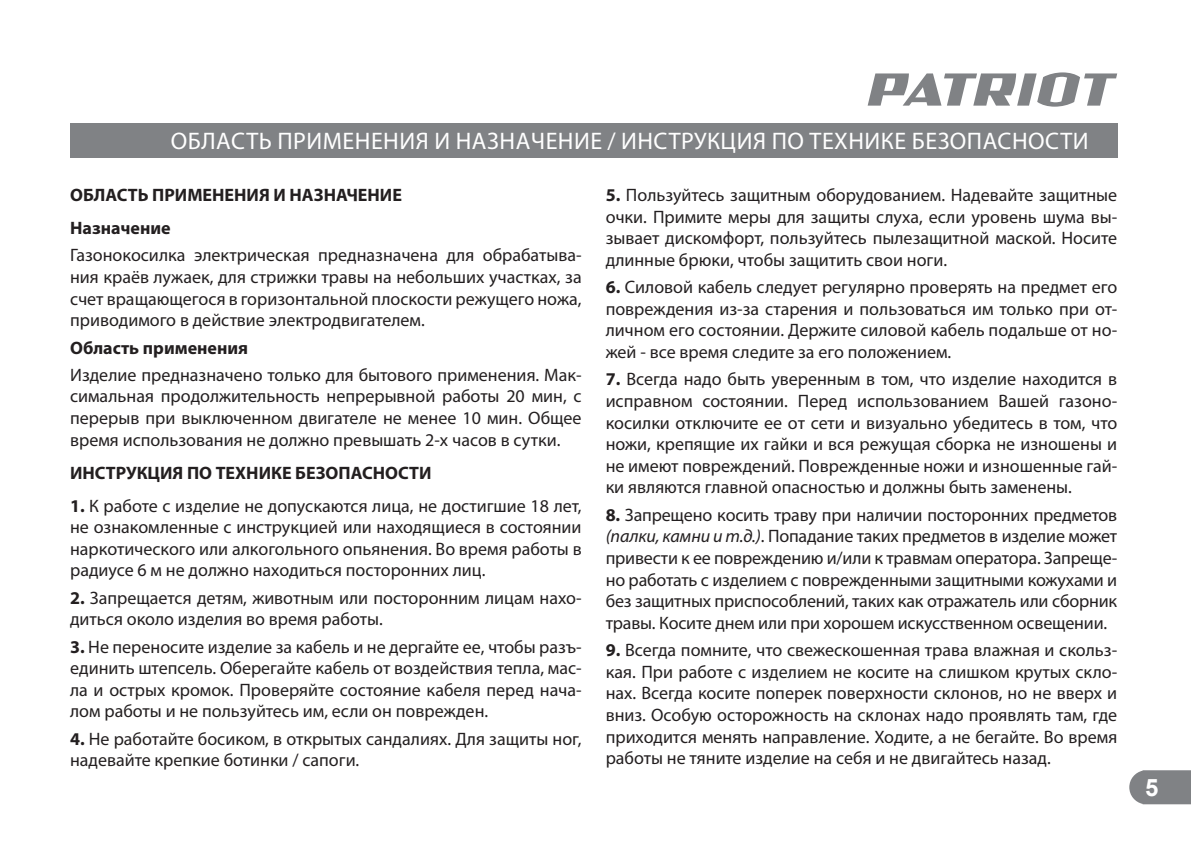
<style>
.page{position:relative;width:1191px;height:843px;background:#fff}
.page>*{position:absolute;margin:0;border:0;box-sizing:border-box;transform-origin:0 0}
.t1{font:24px "Myriad Pro";letter-spacing:.02em;color:#fff}
.t2{font:700 24px "Arial";color:#fff}
.t3{font:18px/21.6px "Myriad Pro";color:#231f20;text-align:justify}
.t4{font:700 18px/33px "Myriad Pro";color:#231f20}
.s1{font-weight:700}
.s2{font-style:italic}
</style>
<div class="page">
<svg style="left:1129px;top:770px;width:61px;height:34px;background:#888a8d"></svg>
<svg style="left:867px;top:72px;width:250px;height:35px"></svg>
<div style="left:70px;top:123px;width:1047px;height:34px;background:#808285"></div>
<h1 class="t1" style="left:171px;top:126px;width:919px">ОБЛАСТЬ ПРИМЕНЕНИЯ И НАЗНАЧЕНИЕ / ИНСТРУКЦИЯ ПО ТЕХНИКЕ БЕЗОПАСНОСТИ</h1>
<p class="t4" style="left:70px;top:179px;width:333px">ОБЛАСТЬ ПРИМЕНЕНИЯ И НАЗНАЧЕНИЕ<br>Назначение</p>
<p class="t3" style="left:70px;top:244px;width:513px">Газонокосилка электрическая предназначена для обрабатыва&shy;ния краёв лужаек, для стрижки травы на небольших участках, за счет вращающегося в горизонтальной плоскости режущего ножа, приводимого в действие электродвигателем.</p>
<p class="t4" style="left:70px;top:331px;width:180px">Область применения</p>
<p class="t3" style="left:70px;top:363px;width:513px">Изделие предназначено только для бытового применения. Мак&shy;симальная продолжительность непрерывной работы 20 мин, с перерыв при выключенном двигателе не менее 10 мин. Общее время использования не должно превышать 2-х часов в сутки.</p>
<p class="t4" style="left:70px;top:456px;width:363px">ИНСТРУКЦИЯ ПО ТЕХНИКЕ БЕЗОПАСНОСТИ</p>
<p class="t3" style="left:70px;top:494px;width:513px"><span class="s1">1.</span> К работе с изделие не допускаются лица, не достигшие 18 лет, не ознакомленные с инструкцией или находящиеся в состоянии наркотического или алкогольного опьянения. Во время работы в радиусе 6 м не должно находиться посторонних лиц.</p>
<p class="t3" style="left:70px;top:586px;width:513px"><span class="s1">2.</span> Запрещается детям, животным или посторонним лицам нахо&shy;диться около изделия во время работы.</p>
<p class="t3" style="left:70px;top:635px;width:513px"><span class="s1">3.</span> Не переносите изделие за кабель и не дергайте ее, чтобы разъ&shy;единить штепсель. Оберегайте кабель от воздействия тепла, мас&shy;ла и острых кромок. Проверяйте состояние кабеля перед нача&shy;лом работы и не пользуйтесь им, если он поврежден.</p>
<p class="t3" style="left:70px;top:727px;width:513px"><span class="s1">4.</span> Не работайте босиком, в открытых сандалиях. Для защиты ног, надевайте крепкие ботинки / сапоги.</p>
<p class="t3" style="left:605px;top:184px;width:513px"><span class="s1">5.</span> Пользуйтесь защитным оборудованием. Надевайте защитные очки. Примите меры для защиты слуха, если уровень шума вы&shy;зывает дискомфорт, пользуйтесь пылезащитной маской. Носите длинные брюки, чтобы защитить свои ноги.</p>
<p class="t3" style="left:605px;top:276px;width:513px"><span class="s1">6.</span> Силовой кабель следует регулярно проверять на предмет его повреждения из-за старения и пользоваться им только при от&shy;личном его состоянии. Держите силовой кабель подальше от но&shy;жей - все время следите за его положением.</p>
<p class="t3" style="left:605px;top:368px;width:513px"><span class="s1">7.</span> Всегда надо быть уверенным в том, что изделие находится в исправном состоянии. Перед использованием Вашей газоно&shy;косилки отключите ее от сети и визуально убедитесь в том, что ножи, крепящие их гайки и вся режущая сборка не изношены и не имеют повреждений. Поврежденные ножи и изношенные гай&shy;ки являются главной опасностью и должны быть заменены.</p>
<p class="t3" style="left:605px;top:503px;width:513px"><span class="s1">8.</span> Запрещено косить траву при наличии посторонних предметов <span class="s2">(палки, камни и т.д.)</span>. Попадание таких предметов в изделие может привести к ее повреждению и/или к травмам оператора. Запреще&shy;но работать с изделием с поврежденными защитными кожухами и без защитных приспособлений, таких как отражатель или сборник травы. Косите днем или при хорошем искусственном освещении.</p>
<p class="t3" style="left:605px;top:639px;width:513px"><span class="s1">9.</span> Всегда помните, что свежескошенная трава влажная и скольз&shy;кая. При работе с изделием не косите на слишком крутых скло&shy;нах. Всегда косите поперек поверхности склонов, но не вверх и вниз. Особую осторожность на склонах надо проявлять там, где приходится менять направление. Ходите, а не бегайте. Во время работы не тяните изделие на себя и не двигайтесь назад.</p>
<h1 class="t2" style="left:1144px;top:770px;width:15px">5</h1>
</div>
